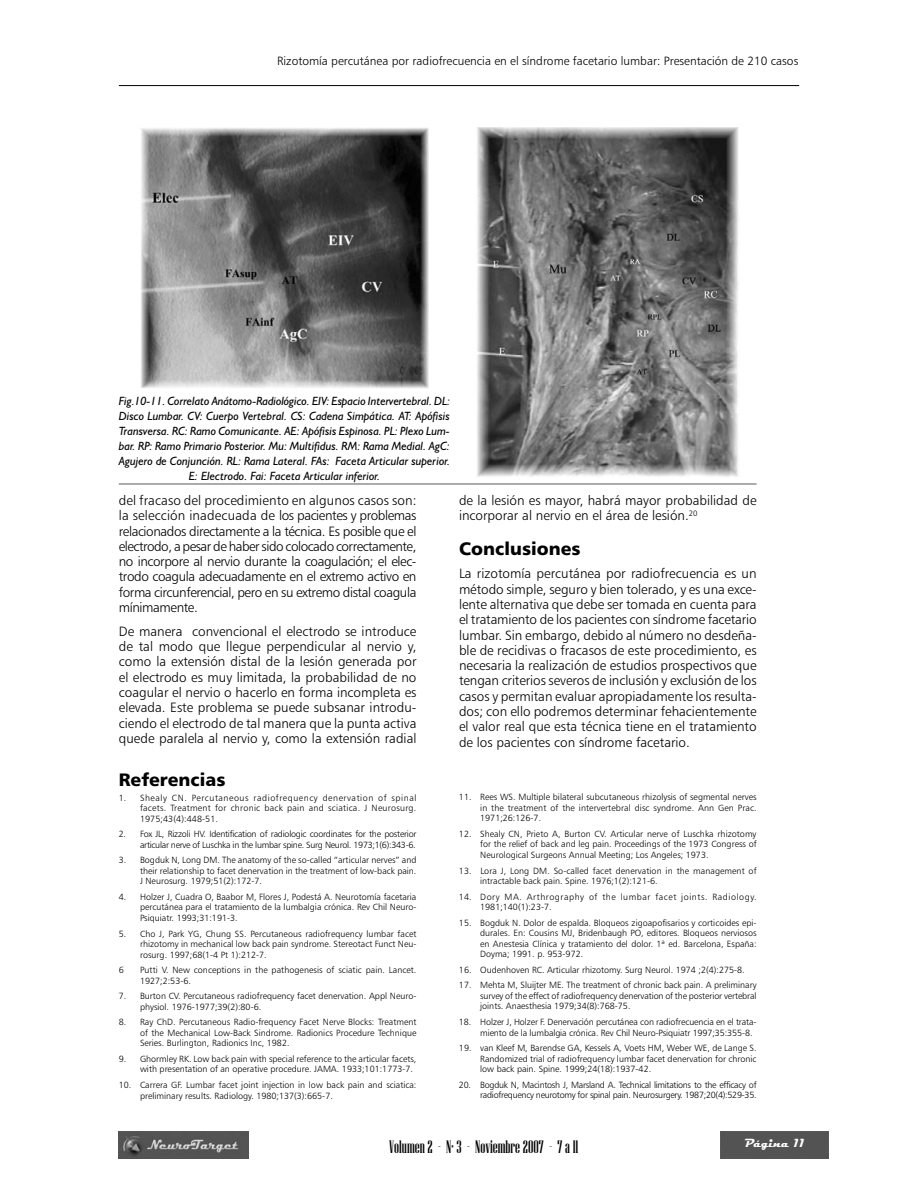
<style>
.page{position:relative;width:918px;height:1188px;background:#fff}
.page>*{position:absolute;margin:0;border:0;box-sizing:border-box;transform-origin:0 0}
.t1{font:18px "Niagara Solid";color:#000}
.t2{font:18px "Humanist 777 BT Black B";color:#000}
.t3{font:13.5px/15.3px "Humanist 777 BT Light B";color:#000;text-align:justify}
.t4{font:italic 12px/15px "Humanist 521 BT";color:#000;text-align:center}
.t5{font:12px "Humanist 777 BT Light B";color:#000}
.t6{font:700 12px "Magneto";color:#fff}
.t7{font:9px/10.5px "Humanist 777 BT Light B";color:#000;text-align:justify}
.t8{font:9px/10.5px "Humanist 777 BT Light B";letter-spacing:-.025em;color:#000;text-align:right}
.t9{font:9px/10.5px "Humanist 777 BT Light B";letter-spacing:-.03em;color:#000;text-align:right}
.t10{font:9px/10.5px "Humanist 777 BT Light B";letter-spacing:.06em;color:#000}
</style>
<div class="page">
<hr style="left:119px;top:85px;width:680px;height:1px;background:#000">
<img style="left:119px;top:1131px;width:130px;height:28px">
<div style="left:720px;top:1131px;width:109px;height:28px;background:#535353"></div>
<hr style="left:119px;top:484px;width:638px;height:1px;background:#585858">
<img style="left:477px;top:128px;width:262px;height:349px">
<img style="left:141px;top:128px;width:287px;height:260px">
<h3 class="t5" style="left:277px;top:56px;width:523px">Rizotomía percutánea por radiofrecuencia en el síndrome facetario lumbar: Presentación de 210 casos</h3>
<p class="t4" style="left:119px;top:394px;width:333px">Fig.10-11. Correlato Anátomo-Radiológico. EIV: Espacio Intervertebral. DL:<br>Disco Lumbar. CV: Cuerpo Vertebral. CS: Cadena Simpática. AT: Apófisis Transversa. RC: Ramo Comunicante. AE: Apófisis Espinosa. PL: Plexo Lum&shy;bar. RP: Ramo Primario Posterior. Mu: Multifidus. RM: Rama Medial. AgC:<br>Agujero de Conjunción. RL: Rama Lateral. FAs: Faceta Articular superior.<br>E: Electrodo. Fai: Faceta Articular inferior.</p>
<p class="t3" style="left:119px;top:494px;width:299px">del fracaso del procedimiento en algunos casos son: la selección inadecuada de los pacientes y problemas relacionados directamente a la técnica. Es posible que el electrodo, a pesar de haber sido colocado correctamente, no incorpore al nervio durante la coagulación; el elec&shy;trodo coagula adecuadamente en el extremo activo en forma circunferencial, pero en su extremo distal coagula mínimamente.</p>
<p class="t3" style="left:119px;top:625px;width:299px">De manera convencional el electrodo se introduce de tal modo que llegue perpendicular al nervio y, como la extensión distal de la lesión generada por el electrodo es muy limitada, la probabilidad de no coagular el nervio o hacerlo en forma incompleta es elevada. Este problema se puede subsanar introdu&shy;ciendo el electrodo de tal manera que la punta activa quede paralela al nervio y, como la extensión radial</p>
<h1 class="t2" style="left:119px;top:772px;width:108px">Referencias</h1>
<p class="t7" style="left:140px;top:793px;width:278px;text-indent:-21px">1. Shealy CN. Percutaneous radiofrequency denervation of spinal facets. Treatment for chronic back pain and sciatica. J Neurosurg.<br>1975;43(4):448-51.</p>
<p class="t8" style="left:119px;top:830px;width:299px">2. Fox JL, Rizzoli HV. Identification of radiologic coordinates for the posterior articular nerve of Luschka in the lumbar spine. Surg Neurol. 1973;1(6):343-6.</p>
<p class="t7" style="left:140px;top:856px;width:278px;text-indent:-21px">3. Bogduk N, Long DM. The anatomy of the so-called “articular nerves” and their relationship to facet denervation in the treatment of low-back pain.<br>J Neurosurg. 1979;51(2):172-7.</p>
<p class="t7" style="left:140px;top:892px;width:278px;text-indent:-21px">4. Holzer J, Cuadra O, Baabor M, Flores J, Podestá A. Neurotomía facetaria percutánea para el tratamiento de la lumbalgia crónica. Rev Chil Neuro-Psiquiatr. 1993;31:191-3.</p>
<p class="t7" style="left:140px;top:929px;width:278px;text-indent:-21px">5. Cho J, Park YG, Chung SS. Percutaneous radiofrequency lumbar facet rhizotomy in mechanical low back pain syndrome. Stereotact Funct Neu&shy;rosurg. 1997;68(1-4 Pt 1):212-7.</p>
<p class="t7" style="left:119px;top:966px;width:7px">6</p>
<p class="t7" style="left:140px;top:966px;width:278px">Putti V. New conceptions in the pathogenesis of sciatic pain. Lancet.<br>1927;2:53-6.</p>
<p class="t7" style="left:140px;top:992px;width:278px;text-indent:-21px">7. Burton CV. Percutaneous radiofrequency facet denervation. Appl Neuro&shy;physiol. 1976-1977;39(2):80-6.</p>
<p class="t7" style="left:140px;top:1018px;width:278px;text-indent:-21px">8. Ray ChD. Percutaneous Radio-frequency Facet Nerve Blocks: Treatment of the Mechanical Low-Back Sindrome. Radionics Procedure Technique Series. Burlington, Radionics Inc, 1982.</p>
<p class="t7" style="left:140px;top:1054px;width:278px;text-indent:-21px">9. Ghormley RK. Low back pain with special reference to the articular facets, with presentation of an operative procedure. JAMA. 1933;101:1773-7.</p>
<p class="t7" style="left:140px;top:1080px;width:278px;text-indent:-21px">10. Carrera GF. Lumbar facet joint injection in low back pain and sciatica: preliminary results. Radiology. 1980;137(3):665-7.</p>
<h2 class="t3" style="left:459px;top:494px;width:299px">de la lesión es mayor, habrá mayor probabilidad de incorporar al nervio en el área de lesión.<sup>20</sup></h2>
<h1 class="t2" style="left:459px;top:541px;width:123px">Conclusiones</h1>
<p class="t3" style="left:459px;top:567px;width:299px">La rizotomía percutánea por radiofrecuencia es un método simple, seguro y bien tolerado, y es una exce&shy;lente alternativa que debe ser tomada en cuenta para el tratamiento de los pacientes con síndrome facetario lumbar. Sin embargo, debido al número no desdeña&shy;ble de recidivas o fracasos de este procedimiento, es necesaria la realización de estudios prospectivos que tengan criterios severos de inclusión y exclusión de los casos y permitan evaluar apropiadamente los resulta&shy;dos; con ello podremos determinar fehacientemente el valor real que esta técnica tiene en el tratamiento de los pacientes con síndrome facetario.</p>
<p class="t7" style="left:480px;top:793px;width:278px;text-indent:-21px">11. Rees WS. Multiple bilateral subcutaneous rhizolysis of segmental nerves in the treatment of the intervertebral disc syndrome. Ann Gen Prac.<br>1971;26:126-7.</p>
<p class="t7" style="left:480px;top:829px;width:278px;text-indent:-21px">12. Shealy CN, Prieto A, Burton CV. Articular nerve of Luschka rhizotomy for the relief of back and leg pain. Proceedings of the 1973 Congress of Neurological Surgeons Annual Meeting; Los Angeles; 1973.</p>
<p class="t7" style="left:480px;top:866px;width:278px;text-indent:-21px">13. Lora J, Long DM. So-called facet denervation in the management of intractable back pain. Spine. 1976;1(2):121-6.</p>
<p class="t10" style="left:480px;top:892px;width:278px;text-indent:-21px">14. Dory MA. Arthrography of the lumbar facet joints. Radiology.<br>1981;140(1):23-7.</p>
<p class="t7" style="left:480px;top:918px;width:278px;text-indent:-21px">15. Bogduk N. Dolor de espalda. Bloqueos zigoapofisarios y corticoides epi&shy;durales. En: Cousins MJ, Bridenbaugh PO, editores. Bloqueos nerviosos en Anestesia Clínica y tratamiento del dolor. 1ª ed. Barcelona, España:<br>Doyma; 1991. p. 953-972.</p>
<p class="t7" style="left:459px;top:965px;width:287px">16. Oudenhoven RC. Articular rhizotomy. Surg Neurol. 1974 ;2(4):275-8.</p>
<p class="t7" style="left:480px;top:981px;width:278px;text-indent:-21px">17. Mehta M, Sluijter ME. The treatment of chronic back pain. A preliminary survey of the effect of radiofrequency denervation of the posterior vertebral joints. Anaesthesia 1979;34(8):768-75.</p>
<p class="t7" style="left:480px;top:1017px;width:278px;text-indent:-21px">18. Holzer J, Holzer F. Denervación percutánea con radiofrecuencia en el trata&shy;miento de la lumbalgia crónica. Rev Chil Neuro-Psiquiatr 1997;35:355-8.</p>
<p class="t7" style="left:480px;top:1044px;width:278px;text-indent:-21px">19. van Kleef M, Barendse GA, Kessels A, Voets HM, Weber WE, de Lange S.<br>Randomized trial of radiofrequency lumbar facet denervation for chronic low back pain. Spine. 1999;24(18):1937-42.</p>
<p class="t9" style="left:459px;top:1080px;width:299px">20. Bogduk N, Macintosh J, Marsland A. Technical limitations to the efficacy of radiofrequency neurotomy for spinal pain. Neurosurgery. 1987;20(4):529-35.</p>
<h1 class="t1" style="left:389px;top:1140px;width:191px">Volumen 2 - N· 3 - Noviembre 2007 - 7 a 11</h1>
<h3 class="t6" style="left:744px;top:1136px;width:62px">Página 11</h3>
</div>
